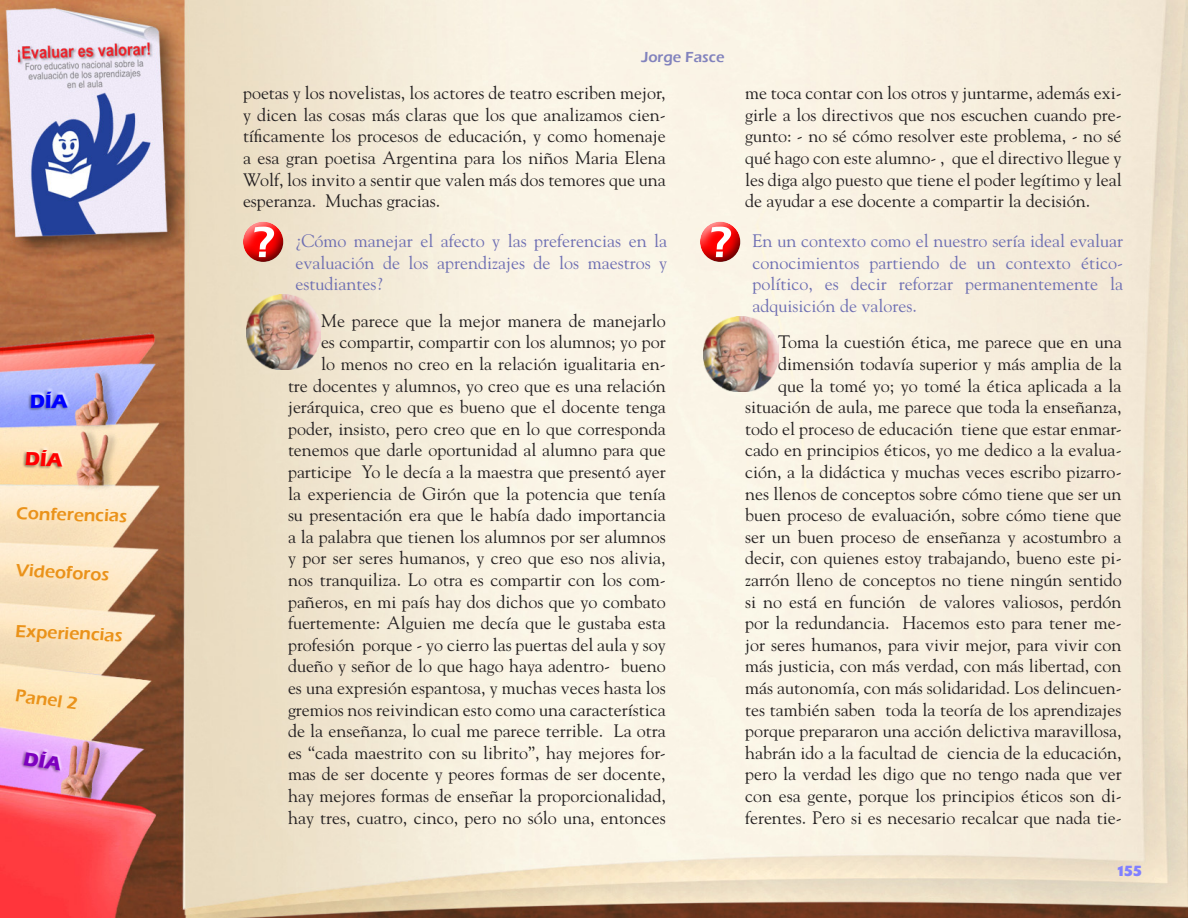
<style>
.page{position:relative;width:1188px;height:918px;background:#fff}
.page>*{position:absolute;margin:0;border:0;box-sizing:border-box;transform-origin:0 0}
.respuesta_fotoo{font:18px/21.6px "Goudy";color:#231f20;text-align:right}
.texto_corrido{font:18px/21.6px "Goudy";color:#231f20;text-align:justify}
.pregunta{font:18px/21.6px "Goudy";color:#6d6eb2;text-align:justify}
.t1{font:600 18px "Eras ITC";color:#ea921a}
.t2{font:600 15px "Eras ITC";color:#8283bd}
.t3{font:700 15px "Delta";color:#8080ff}
</style>
<div class="page">
<img style="left:0;top:0;width:1188px;height:918px">
<div style="left:240px;top:220px;width:44px;height:44px;background:#231f20;opacity:.75"></div>
<svg style="left:254px;top:227px;width:20px;height:30px"></svg>
<img style="left:246px;top:295px;width:75px;height:75px">
<div style="left:697px;top:220px;width:44px;height:44px;background:#231f20;opacity:.75"></div>
<svg style="left:711px;top:227px;width:20px;height:30px"></svg>
<img style="left:703px;top:317px;width:75px;height:75px">
<svg style="left:9px;top:375px;width:161px;height:127px;background:#ccb2aa"></svg>
<svg style="left:0;top:715px;width:170px;height:118px;background:#ce7a84"></svg>
<p class="t1" style="left:16px;top:503px;width:112px;rotate:1deg">Conferencias</p>
<p class="t1" style="left:17px;top:560px;width:95px;rotate:3deg">Videoforos</p>
<p class="t1" style="left:16px;top:621px;width:109px;rotate:2deg">Experiencias</p>
<p class="t1" style="left:17px;top:685px;width:64px;rotate:7deg">Panel 2</p>
<p class="t2" style="left:641px;top:48px;width:85px">Jorge Fasce</p>
<p class="texto_corrido" style="left:243px;top:82px;width:424px">poetas y los novelistas, los actores de teatro escriben mejor, y dicen las cosas más claras que los que analizamos cien&shy;tíficamente los procesos de educación, y como homenaje a esa gran poetisa Argentina para los niños Maria Elena Wolf, los invito a sentir que valen más dos temores que una esperanza. Muchas gracias.</p>
<p class="pregunta" style="left:295px;top:229px;width:373px">¿Cómo manejar el afecto y las preferencias en la evaluación de los aprendizajes de los maestros y estudiantes?</p>
<p class="respuesta_fotoo" style="left:288px;top:309px;width:379px">Me parece que la mejor manera de manejarlo<br>es compartir, compartir con los alumnos; yo por<br>lo menos no creo en la relación igualitaria en-<br>tre docentes y alumnos, yo creo que es una relación jerárquica, creo que es bueno que el docente tenga poder, insisto, pero creo que en lo que corresponda tenemos que darle oportunidad al alumno para que participe Yo le decía a la maestra que presentó ayer la experiencia de Girón que la potencia que tenía su presentación era que le había dado importancia a la palabra que tienen los alumnos por ser alumnos y por ser seres humanos, y creo que eso nos alivia, nos tranquiliza. Lo otra es compartir con los com&shy;pañeros, en mi país hay dos dichos que yo combato fuertemente: Alguien me decía que le gustaba esta profesión porque - yo cierro las puertas del aula y soy dueño y señor de lo que hago haya adentro- bueno es una expresión espantosa, y muchas veces hasta los gremios nos reivindican esto como una característica de la enseñanza, lo cual me parece terrible. La otra es “cada maestrito con su librito”, hay mejores for&shy;mas de ser docente y peores formas de ser docente, hay mejores formas de enseñar la proporcionalidad, hay tres, cuatro, cinco, pero no sólo una, entonces</p>
<p class="respuesta_fotoo" style="left:745px;top:82px;width:378px;text-align:justify">me toca contar con los otros y juntarme, además exi&shy;girle a los directivos que nos escuchen cuando pre&shy;gunto: - no sé cómo resolver este problema, - no sé qué hago con este alumno- , que el directivo llegue y les diga algo puesto que tiene el poder legítimo y leal de ayudar a ese docente a compartir la decisión.</p>
<p class="pregunta" style="left:753px;top:229px;width:372px">En un contexto como el nuestro sería ideal evaluar conocimientos partiendo de un contexto ético&shy;político, es decir reforzar permanentemente la adquisición de valores.</p>
<p class="respuesta_fotoo" style="left:745px;top:331px;width:378px">Toma la cuestión ética, me parece que en una dimensión todavía superior y más amplia de la<br>que la tomé yo; yo tomé la ética aplicada a la situación de aula, me parece que toda la enseñanza, todo el proceso de educación tiene que estar enmar&shy;cado en principios éticos, yo me dedico a la evalua&shy;ción, a la didáctica y muchas veces escribo pizarro&shy;nes llenos de conceptos sobre cómo tiene que ser un buen proceso de evaluación, sobre cómo tiene que ser un buen proceso de enseñanza y acostumbro a decir, con quienes estoy trabajando, bueno este pi&shy;zarrón lleno de conceptos no tiene ningún sentido si no está en función de valores valiosos, perdón por la redundancia. Hacemos esto para tener me&shy;jor seres humanos, para vivir mejor, para vivir con más justicia, con más verdad, con más libertad, con más autonomía, con más solidaridad. Los delincuen&shy;tes también saben toda la teoría de los aprendizajes porque prepararon una acción delictiva maravillosa, habrán ido a la facultad de ciencia de la educación, pero la verdad les digo que no tengo nada que ver con esa gente, porque los principios éticos son di&shy;ferentes. Pero si es necesario recalcar que nada tie-</p>
<p class="t3" style="left:1116px;top:862px;width:27px">155</p>
</div>
